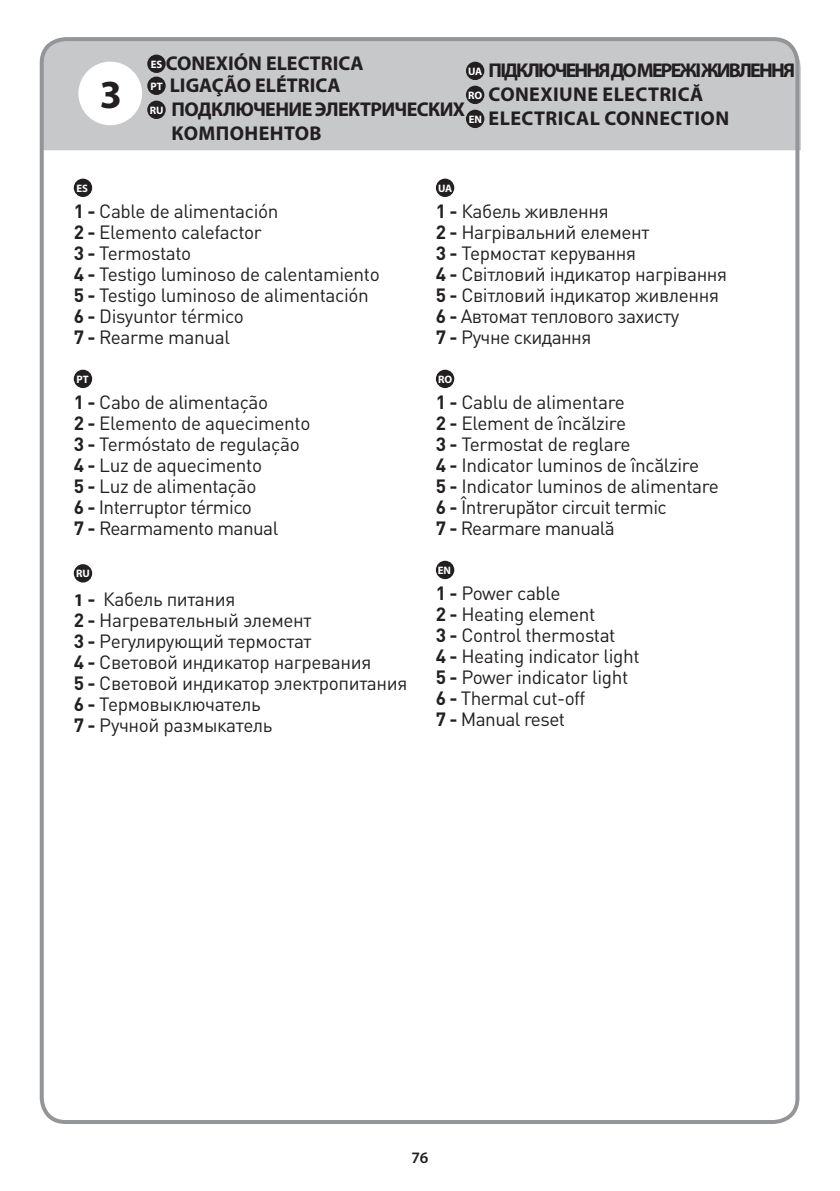
<style>
.page{position:relative;width:840px;height:1191px;background:#fff}
.page>*{position:absolute;margin:0;border:0;box-sizing:border-box;transform-origin:0 0}
.t1{font:700 40px "Myriad Pro";color:#231f20}
.t2{font:700 20px/24px "Myriad Pro";letter-spacing:.02em;color:#231f20}
.t3{font:700 20px/24px "Myriad Pro";letter-spacing:-.03em;color:#231f20}
.t4{font:700 20px/22px "Myriad Pro";color:#231f20}
.t5{font:19px/21px "DIN Pro";letter-spacing:-.02em;color:#231f20}
.t6{font:600 16px "Myriad Pro";color:#231f20}
.t7{font:700 10.8px "Myriad Pro";color:#fff}
.s1{font-size:10.8px;color:#fff}
.s2{font-weight:700}
.s3{font-family:"Myriad Pro";font-weight:700;font-size:18px}
</style>
<div class="page">
<div style="left:41px;top:40px;width:759px;height:110px;background:#c7c8ca"></div>
<div style="left:40px;top:37px;width:759px;height:1087px;border:4px solid #939598;border-radius:24px"></div>
<div style="left:78px;top:62px;width:64px;height:63px;background:#fff;border-radius:50%"></div>
<div style="left:74px;top:179px;width:18px;height:18px;background:#231f20;border-radius:50%"></div>
<div style="left:74px;top:370px;width:18px;height:18px;background:#231f20;border-radius:50%"></div>
<div style="left:74px;top:564px;width:18px;height:18px;background:#231f20;border-radius:50%"></div>
<div style="left:435px;top:179px;width:19px;height:18px;background:#231f20;border-radius:50%"></div>
<div style="left:435px;top:370px;width:19px;height:18px;background:#231f20;border-radius:50%"></div>
<div style="left:435px;top:561px;width:19px;height:18px;background:#231f20;border-radius:50%"></div>
<div style="left:147px;top:55px;width:19px;height:18px;background:#231f20;border-radius:50%"></div>
<div style="left:147px;top:77px;width:19px;height:18px;background:#231f20;border-radius:50%"></div>
<div style="left:147px;top:101px;width:19px;height:18px;background:#231f20;border-radius:50%"></div>
<div style="left:465px;top:62px;width:19px;height:18px;background:#231f20;border-radius:50%"></div>
<div style="left:465px;top:86px;width:19px;height:18px;background:#231f20;border-radius:50%"></div>
<div style="left:465px;top:110px;width:19px;height:18px;background:#231f20;border-radius:50%"></div>
<h1 class="t1" style="left:100px;top:69px;width:24px">3</h1>
<p class="t4" style="left:150px;top:52px;width:214px"><span class="s1">ES</span> CONEXIÓN ELECTRICA<br><span class="s1">PT</span> LIGAÇÃO ELÉTRICA</p>
<p class="t3" style="left:171px;top:97px;width:295px;text-indent:-22px"><span class="s1">RU</span> ПОДКЛЮЧЕНИЕ ЭЛЕКТРИЧЕСКИХ<br>КОМПОНЕНТОВ</p>
<p class="t2" style="left:468px;top:58px;width:328px"><span class="s1">UA</span> ПІДКЛЮЧЕННЯ ДО МЕРЕЖІЖИВЛЕННЯ<br><span class="s1">RO</span> CONEXIUNE ELECTRICĂ<br><span class="s1">EN</span> ELECTRICAL CONNECTION</p>
<p class="t7" style="left:76px;top:181px;width:13px">ES</p>
<p class="t5" style="left:74px;top:199px;width:307px"><span class="s2">1 -</span> Cable de alimentación<br><span class="s2">2 -</span> Elemento calefactor<br><span class="s2">3 -</span> Termostato<br><span class="s2">4 -</span> Testigo luminoso de calentamiento<br><span class="s2">5 -</span> Testigo luminoso de alimentación<br><span class="s2">6 -</span> Disyuntor térmico<br><span class="s2">7 -</span> Rearme manual</p>
<p class="t7" style="left:76px;top:372px;width:14px">PT</p>
<p class="t5" style="left:74px;top:390px;width:238px"><span class="s2">1 -</span> Cabo de alimentação<br><span class="s2">2 -</span> Elemento de aquecimento<br><span class="s2">3 -</span> Termóstato de regulação<br><span class="s2">4 -</span> Luz de aquecimento<br><span class="s2">5 -</span> Luz de alimentação<br><span class="s2">6 -</span> Interruptor térmico<br><span class="s2">7 -</span> Rearmamento manual</p>
<p class="t7" style="left:76px;top:566px;width:15px">RU</p>
<p class="t5" style="left:74px;top:587px;width:335px"><span class="s3">1</span> <span class="s2">-</span> Кабель питания<br><span class="s2">2 -</span> Нагревательный элемент<br><span class="s2">3 -</span> Регулирующий термостат<br><span class="s2">4 -</span> Световой индикатор нагревания<br><span class="s2">5 -</span> Световой индикатор электропитания<br><span class="s2">6 -</span> Термовыключатель<br><span class="s2">7 -</span> Ручной размыкатель</p>
<p class="t7" style="left:438px;top:181px;width:16px">UA</p>
<p class="t5" style="left:435px;top:199px;width:293px"><span class="s2">1 -</span> Кабель живлення<br><span class="s2">2 -</span> Нагрівальний елемент<br><span class="s2">3 -</span> Термостат керування<br><span class="s2">4 -</span> Світловий індикатор нагрівання<br><span class="s2">5 -</span> Світловий індикатор живлення<br><span class="s2">6 -</span> Автомат теплового захисту<br><span class="s2">7 -</span> Ручне скидання</p>
<p class="t7" style="left:438px;top:372px;width:16px">RO</p>
<p class="t5" style="left:435px;top:390px;width:284px"><span class="s2">1 -</span> Cablu de alimentare<br><span class="s2">2 -</span> Element de încălzire<br><span class="s2">3 -</span> Termostat de reglare<br><span class="s2">4 -</span> Indicator luminos de încălzire<br><span class="s2">5 -</span> Indicator luminos de alimentare<br><span class="s2">6 -</span> Întrerupător circuit termic<br><span class="s2">7 -</span> Rearmare manuală</p>
<p class="t7" style="left:437px;top:563px;width:15px">EN</p>
<p class="t5" style="left:435px;top:581px;width:205px"><span class="s2">1 -</span> Power cable<br><span class="s2">2 -</span> Heating element<br><span class="s2">3 -</span> Control thermostat<br><span class="s2">4 -</span> Heating indicator light<br><span class="s2">5 -</span> Power indicator light<br><span class="s2">6 -</span> Thermal cut-off<br><span class="s2">7 -</span> Manual reset</p>
<p class="t6" style="left:411px;top:1147px;width:19px">76</p>
</div>
